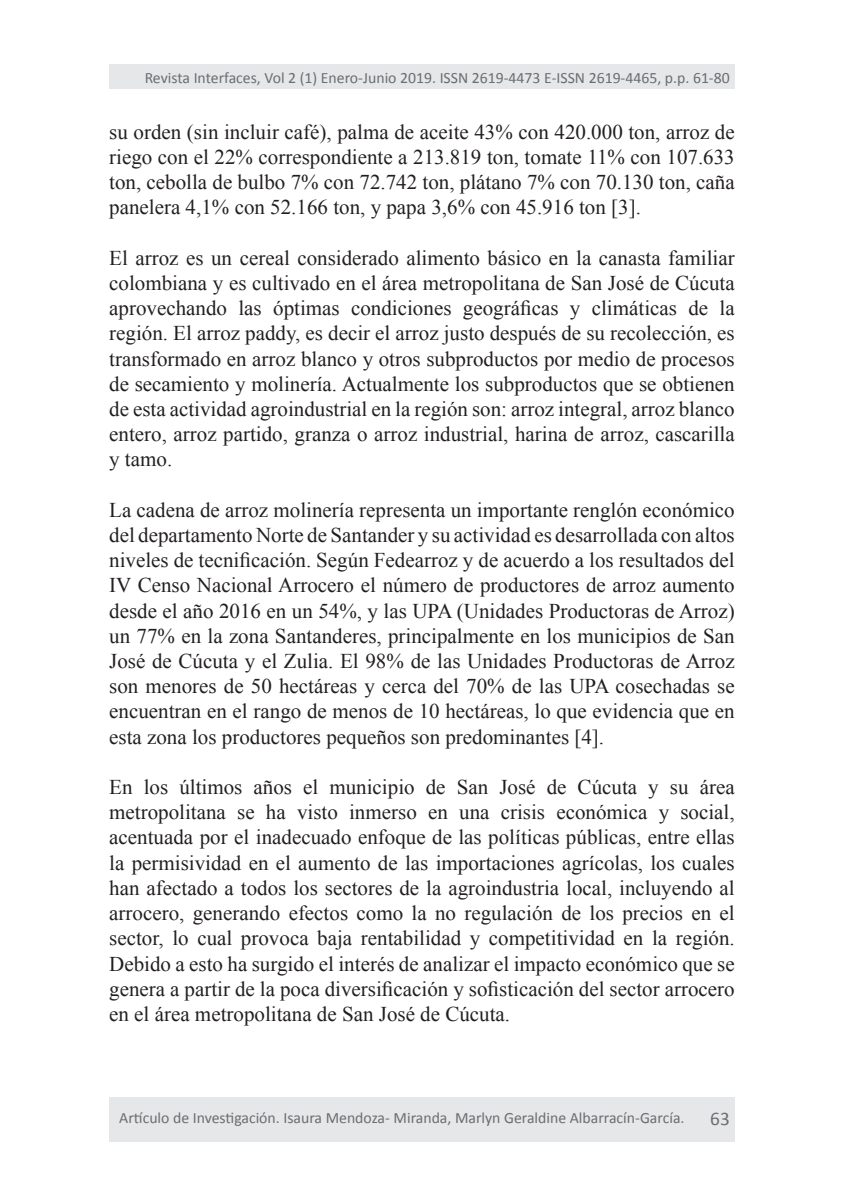
<style>
.page{position:relative;width:844px;height:1191px;background:#fff}
.page>*{position:absolute;margin:0;border:0;box-sizing:border-box;transform-origin:0 0}
.t1{font:21px/25.2px "Times New Roman";color:#231f20;text-align:justify}
.t2{font:19.25px "Calibri";color:#6c6d70}
.t3{font:15.75px "Calibri";color:#6c6d70}
</style>
<div class="page">
<div style="left:109px;top:1097px;width:625px;height:44px;background:#e6e7e9"></div>
<div style="left:109px;top:64px;width:625px;height:25px;background:#e6e7e9"></div>
<p class="t3" style="left:145px;top:68px;width:586px">Revista Interfaces, Vol 2 (1) Enero-Junio 2019. ISSN 2619-4473 E-ISSN 2619-4465, p.p. 61-80</p>
<p class="t1" style="left:109px;top:119px;width:627px">su orden (sin incluir café), palma de aceite 43% con 420.000 ton, arroz de riego con el 22% correspondiente a 213.819 ton, tomate 11% con 107.633 ton, cebolla de bulbo 7% con 72.742 ton, plátano 7% con 70.130 ton, caña panelera 4,1% con 52.166 ton, y papa 3,6% con 45.916 ton [3].</p>
<p class="t1" style="left:109px;top:245px;width:627px">El arroz es un cereal considerado alimento básico en la canasta familiar colombiana y es cultivado en el área metropolitana de San José de Cúcuta aprovechando las óptimas condiciones geográficas y climáticas de la región. El arroz paddy, es decir el arroz justo después de su recolección, es transformado en arroz blanco y otros subproductos por medio de procesos de secamiento y molinería. Actualmente los subproductos que se obtienen de esta actividad agroindustrial en la región son: arroz integral, arroz blanco entero, arroz partido, granza o arroz industrial, harina de arroz, cascarilla y tamo.</p>
<p class="t1" style="left:109px;top:497px;width:627px">La cadena de arroz molinería representa un importante renglón económico del departamento Norte de Santander y su actividad es desarrollada con altos niveles de tecnificación. Según Fedearroz y de acuerdo a los resultados del IV Censo Nacional Arrocero el número de productores de arroz aumento desde el año 2016 en un 54%, y las UPA (Unidades Productoras de Arroz) un 77% en la zona Santanderes, principalmente en los municipios de San José de Cúcuta y el Zulia. El 98% de las Unidades Productoras de Arroz son menores de 50 hectáreas y cerca del 70% de las UPA cosechadas se encuentran en el rango de menos de 10 hectáreas, lo que evidencia que en esta zona los productores pequeños son predominantes [4].</p>
<p class="t1" style="left:109px;top:774px;width:627px">En los últimos años el municipio de San José de Cúcuta y su área metropolitana se ha visto inmerso en una crisis económica y social, acentuada por el inadecuado enfoque de las políticas públicas, entre ellas la permisividad en el aumento de las importaciones agrícolas, los cuales han afectado a todos los sectores de la agroindustria local, incluyendo al arrocero, generando efectos como la no regulación de los precios en el sector, lo cual provoca baja rentabilidad y competitividad en la región.<br>Debido a esto ha surgido el interés de analizar el impacto económico que se genera a partir de la poca diversificación y sofisticación del sector arrocero en el área metropolitana de San José de Cúcuta.</p>
<p class="t3" style="left:119px;top:1108px;width:566px">Artículo de Investigación. Isaura Mendoza- Miranda, Marlyn Geraldine Albarracín-García.</p>
<p class="t2" style="left:710px;top:1106px;width:21px">63</p>
</div>
